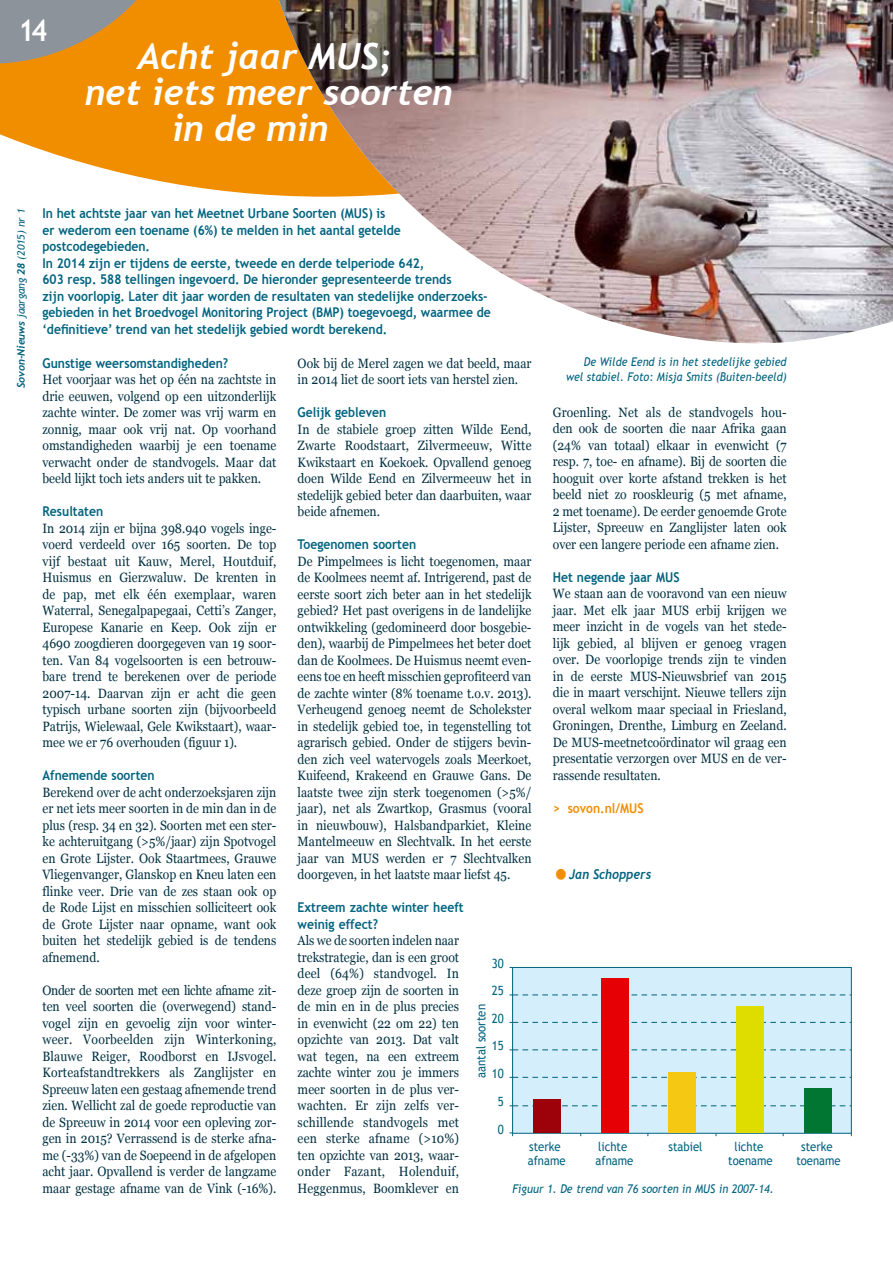
<style>
.page{position:relative;width:893px;height:1263px;background:#fff}
.page>*{position:absolute;margin:0;border:0;box-sizing:border-box;transform-origin:0 0}
.t1{font:italic 700 36px "Trebuchet";color:#fff}
.t2{font:700 30px "Trebuchet MS";color:#fff;scale:.9 1}
.t3{font:13.5px/16.5px "Georgia";color:#003041;text-align:justify;scale:.9 1}
.t4{font:700 13.5px/16.5px "Trebuchet MS";color:#00637f;scale:.9 1}
.t5{font:700 13.5px "Trebuchet MS";color:#f18e00;scale:.9 1}
.t6{font:italic 700 13.5px "Trebuchet";color:#00637f;scale:.9 1}
.t7{font:12.75px "Trebuchet MS";color:#00637f;scale:.9 1}
.t8{font:12.6px/13.6px "Trebuchet MS";color:#00637f;scale:.9 1}
.t9{font:italic 12px/15px "Trebuchet MS";color:#00637f;text-align:right;scale:.9 1}
.t10{font:italic 10.5px "Trebuchet MS";letter-spacing:-.01em;color:#00637f}
.s1{font-family:"Trebuchet";font-weight:700}
.s2{font-family:"Trebuchet MS";font-style:normal;font-size:34.5px;color:#f18e00}
</style>
<div class="page">
<svg style="left:0;top:0;width:252px;height:194px;fill:#f18e00"></svg>
<svg style="left:0;top:0;width:191px;height:64px"></svg>
<div style="left:513px;top:967px;width:338px;height:166px;background:#d4eefb"></div>
<div style="left:512px;top:967px;width:340px;height:166px;border:1px solid #00637f"></div>
<div style="left:601px;top:978px;width:27px;height:155px;background:#e60005"></div>
<div style="left:669px;top:1072px;width:27px;height:61px;background:#f5c813"></div>
<div style="left:736px;top:1006px;width:27px;height:127px;background:#dfdd00"></div>
<div style="left:804px;top:1089px;width:27px;height:44px;background:#007632"></div>
<div style="left:533px;top:1100px;width:27px;height:33px;background:#9d020a"></div>
<svg style="left:509px;top:1105px;width:342px;height:1px"></svg>
<svg style="left:509px;top:1077px;width:342px;height:1px"></svg>
<svg style="left:509px;top:1049px;width:342px;height:1px"></svg>
<svg style="left:509px;top:1022px;width:342px;height:1px"></svg>
<svg style="left:509px;top:994px;width:342px;height:1px"></svg>
<div style="left:252px;top:0;width:27px;height:196px;background:#f18e00"></div>
<img style="left:279px;top:0;width:614px;height:343px">
<h2 class="t2" style="left:19px;top:11px;width:34px">14</h2>
<h1 class="t1" style="left:138px;top:34px;width:255px">Acht jaar MUS;</h1>
<h1 class="t1" style="left:85px;top:70px;width:369px">net iets meer soorten</h1>
<h1 class="t1" style="left:172px;top:106px;width:158px">in de min</h1>
<p class="t10" style="left:15px;top:388px;width:181px;rotate:-90deg"><span class="s1">Sovon-Nieuws</span> jaargang <span class="s1">28</span> (2015) nr 1</p>
<p class="t4" style="left:43px;top:205px;width:499px">In het achtste jaar van het Meetnet Urbane Soorten (MUS) is<br>er wederom een toename (6%) te melden in het aantal getelde postcodegebieden.<br>In 2014 zijn er tijdens de eerste, tweede en derde telperiode 642,<br>603 resp. 588 tellingen ingevoerd. De hieronder gepresenteerde trends<br>zijn voorlopig. Later dit jaar worden de resultaten van stedelijke onderzoeks&shy;gebieden in het Broedvogel Monitoring Project (BMP) toegevoegd, waarmee de ‘definitieve’ trend van het stedelijk gebied wordt berekend.</p>
<p class="t3" style="left:298px;top:355px;width:261px">Ook bij de Merel zagen we dat beeld, maar in 2014 liet de soort iets van herstel zien.</p>
<p class="t4" style="left:298px;top:404px;width:100px">Gelijk gebleven</p>
<p class="t3" style="left:298px;top:421px;width:261px">In de stabiele groep zitten Wilde Eend, Zwarte Roodstaart, Zilvermeeuw, Witte Kwikstaart en Koekoek. Opvallend genoeg doen Wilde Eend en Zilvermeeuw het in stedelijk gebied beter dan daarbuiten, waar beide afnemen.</p>
<p class="t4" style="left:298px;top:536px;width:133px">Toegenomen soorten</p>
<p class="t3" style="left:298px;top:553px;width:261px">De Pimpelmees is licht toegenomen, maar de Koolmees neemt af. Intrigerend, past de eerste soort zich beter aan in het stedelijk gebied? Het past overigens in de landelijke ontwikkeling (gedomineerd door bosgebie&shy;den), waarbij de Pimpelmees het beter doet dan de Koolmees. De Huismus neemt even&shy;eens toe en heeft misschien geprofiteerd van de zachte winter (8% toename t.o.v. 2013).<br>Verheugend genoeg neemt de Scholekster in stedelijk gebied toe, in tegenstelling tot agrarisch gebied. Onder de stijgers bevin&shy;den zich veel watervogels zoals Meerkoet, Kuifeend, Krakeend en Grauwe Gans. De laatste twee zijn sterk toegenomen (&gt;5%/ jaar), net als Zwartkop, Grasmus (vooral in nieuwbouw), Halsbandparkiet, Kleine Mantelmeeuw en Slechtvalk. In het eerste jaar van MUS werden er 7 Slechtvalken doorgeven, in het laatste maar liefst 45.</p>
<p class="t4" style="left:298px;top:899px;width:186px">Extreem zachte winter heeft weinig effect?</p>
<p class="t3" style="left:298px;top:932px;width:181px">Als we de soorten indelen naar trekstrategie, dan is een groot deel (64%) standvogel. In deze groep zijn de soorten in de min en in de plus precies in evenwicht (22 om 22) ten opzichte van 2013. Dat valt wat tegen, na een extreem zachte winter zou je immers meer soorten in de plus ver&shy;wachten. Er zijn zelfs ver&shy;schillende standvogels met een sterke afname (&gt;10%) ten opzichte van 2013, waar&shy;onder Fazant, Holenduif, Heggenmus, Boomklever en</p>
<p class="t9" style="left:566px;top:355px;width:247px">De Wilde Eend is in het stedelijke gebied wel stabiel. Foto: Misja Smits (Buiten-beeld)</p>
<p class="t4" style="left:43px;top:354px;width:208px">Gunstige weersomstandigheden?</p>
<p class="t3" style="left:43px;top:371px;width:261px">Het voorjaar was het op één na zachtste in drie eeuwen, volgend op een uitzonderlijk zachte winter. De zomer was vrij warm en zonnig, maar ook vrij nat. Op voorhand omstandigheden waarbij je een toename verwacht onder de standvogels. Maar dat beeld lijkt toch iets anders uit te pakken.</p>
<p class="t4" style="left:43px;top:503px;width:69px">Resultaten</p>
<p class="t3" style="left:43px;top:520px;width:261px">In 2014 zijn er bijna 398.940 vogels inge&shy;voerd verdeeld over 165 soorten. De top vijf bestaat uit Kauw, Merel, Houtduif, Huismus en Gierzwaluw. De krenten in de pap, met elk één exemplaar, waren Waterral, Senegalpapegaai, Cetti’s Zanger, Europese Kanarie en Keep. Ook zijn er 4690 zoogdieren doorgegeven van 19 soor&shy;ten. Van 84 vogelsoorten is een betrouw&shy;bare trend te berekenen over de periode 2007-14. Daarvan zijn er acht die geen typisch urbane soorten zijn (bijvoorbeeld Patrijs, Wielewaal, Gele Kwikstaart), waar&shy;mee we er 76 overhouden (figuur 1).</p>
<p class="t4" style="left:43px;top:767px;width:126px">Afnemende soorten</p>
<p class="t3" style="left:43px;top:784px;width:261px">Berekend over de acht onderzoeksjaren zijn er net iets meer soorten in de min dan in de plus (resp. 34 en 32). Soorten met een ster&shy;ke achteruitgang (&gt;5%/jaar) zijn Spotvogel en Grote Lijster. Ook Staartmees, Grauwe Vliegenvanger, Glanskop en Kneu laten een flinke veer. Drie van de zes staan ook op de Rode Lijst en misschien solliciteert ook de Grote Lijster naar opname, want ook buiten het stedelijk gebied is de tendens afnemend.</p>
<p class="t3" style="left:43px;top:982px;width:261px">Onder de soorten met een lichte afname zit&shy;ten veel soorten die (overwegend) stand&shy;vogel zijn en gevoelig zijn voor winter&shy;weer. Voorbeelden zijn Winterkoning, Blauwe Reiger, Roodborst en IJsvogel.<br>Korteafstandtrekkers als Zanglijster en Spreeuw laten een gestaag afnemende trend zien. Wellicht zal de goede reproductie van de Spreeuw in 2014 voor een opleving zor&shy;gen in 2015? Verrassend is de sterke afna&shy;me (-33%) van de Soepeend in de afgelopen acht jaar. Opvallend is verder de langzame maar gestage afname van de Vink (-16%).</p>
<p class="t3" style="left:553px;top:404px;width:261px">Groenling. Net als de standvogels hou&shy;den ook de soorten die naar Afrika gaan (24% van totaal) elkaar in evenwicht (7 resp. 7, toe- en afname). Bij de soorten die hooguit over korte afstand trekken is het beeld niet zo rooskleurig (5 met afname, 2 met toename). De eerder genoemde Grote Lijster, Spreeuw en Zanglijster laten ook over een langere periode een afname zien.</p>
<p class="t4" style="left:553px;top:569px;width:142px">Het negende jaar MUS</p>
<p class="t3" style="left:553px;top:586px;width:261px">We staan aan de vooravond van een nieuw jaar. Met elk jaar MUS erbij krijgen we meer inzicht in de vogels van het stede&shy;lijk gebied, al blijven er genoeg vragen over. De voorlopige trends zijn te vinden in de eerste MUS-Nieuwsbrief van 2015 die in maart verschijnt. Nieuwe tellers zijn overal welkom maar speciaal in Friesland, Groningen, Drenthe, Limburg en Zeeland.<br>De MUS-meetnetcoördinator wil graag een presentatie verzorgen over MUS en de ver&shy;rassende resultaten.</p>
<p class="t5" style="left:553px;top:800px;width:102px">&gt; sovon.nl/MUS</p>
<p class="t6" style="left:553px;top:866px;width:111px"><span class="s2">•</span>Jan Schoppers</p>
<p class="t7" style="left:492px;top:956px;width:15px">30</p>
<p class="t7" style="left:492px;top:983px;width:15px">25</p>
<p class="t7" style="left:473px;top:1078px;width:84px;rotate:-90deg">aantal soorten</p>
<p class="t7" style="left:492px;top:1010px;width:15px">20</p>
<p class="t7" style="left:492px;top:1038px;width:15px">15</p>
<p class="t7" style="left:492px;top:1066px;width:15px">10</p>
<p class="t7" style="left:498px;top:1094px;width:8px">5</p>
<p class="t7" style="left:498px;top:1121px;width:8px">0</p>
<p class="t8" style="left:528px;top:1140px;width:44px">sterke afname</p>
<p class="t8" style="left:596px;top:1140px;width:44px">lichte afname</p>
<p class="t8" style="left:668px;top:1140px;width:39px">stabiel</p>
<p class="t8" style="left:728px;top:1140px;width:51px;text-align:center">lichte toename</p>
<p class="t8" style="left:796px;top:1140px;width:51px;text-align:center">sterke toename</p>
<p class="t9" style="left:513px;top:1181px;width:292px">Figuur 1. De trend van 76 soorten in MUS in 2007-14.</p>
</div>
